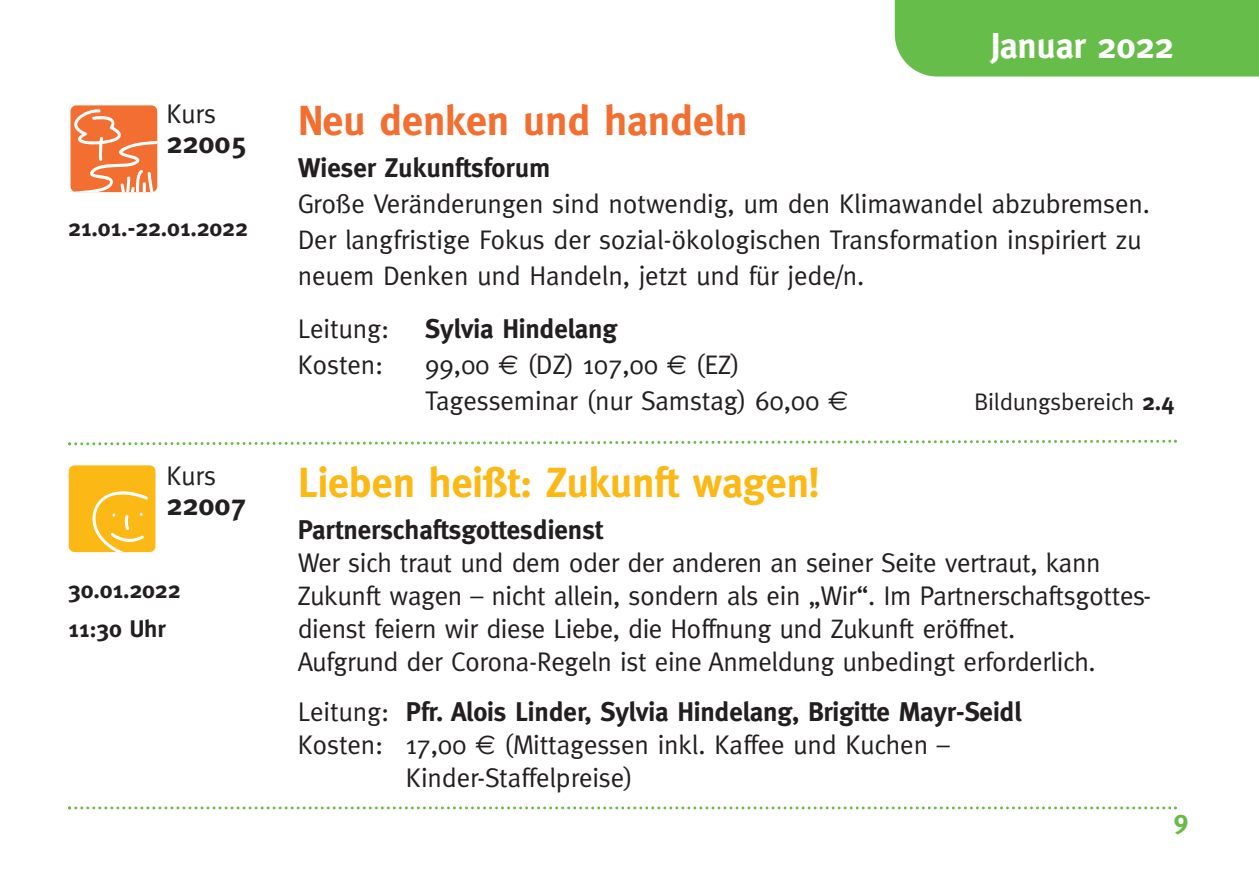
<style>
.page{position:relative;width:1259px;height:893px;background:#fff}
.page>*{position:absolute;margin:0;border:0;box-sizing:border-box;transform-origin:0 0}
.t1{font:700 42px "Meta";letter-spacing:-.005em;color:#fcb814}
.t2{font:700 42px "Meta";letter-spacing:-.005em;color:#f36e31}
.t3{font:700 36px "Meta";letter-spacing:-.005em;color:#fff}
.t4{font:700 30px "Meta";letter-spacing:-.005em;color:#231f20}
.t5{font:27px/36px "Meta";letter-spacing:-.01em;color:#231f20}
.t6{font:700 27px "Meta";letter-spacing:-.005em;color:#231f20}
.t7{font:700 27px "Meta";color:#68bc45}
.t8{font:700 24px/38.4px "Meta";letter-spacing:-.005em;color:#231f20}
.t9{font:24px "Meta";letter-spacing:-.005em;color:#231f20}
.s1{font-family:"Koz Min Pr 6 N";font-weight:500}
.s2{font-family:"Euro Sans"}
.s3{font-weight:700}
.s4{font-weight:400}
</style>
<div class="page">
<div style="left:895px;top:0;width:364px;height:77px;background:#67bd4a"></div>
<div style="left:71px;top:105px;width:86px;height:87px;background:#f36e31;border-radius:6px"></div>
<svg style="left:74px;top:109px;width:83px;height:83px"></svg>
<svg style="left:68px;top:439px;width:1109px;height:7px"></svg>
<svg style="left:68px;top:806px;width:1109px;height:3px"></svg>
<div style="left:69px;top:465px;width:86px;height:87px;background:#fcb814;border-radius:6px"></div>
<svg style="left:92px;top:491px;width:56px;height:61px"></svg>
<p class="t5" style="left:167px;top:96px;width:51px">Kurs</p>
<p class="t4" style="left:167px;top:125px;width:81px">22005</p>
<p class="t8" style="left:68px;top:209px;width:181px">21.01.-22.01.2022</p>
<p class="t5" style="left:167px;top:458px;width:51px">Kurs</p>
<p class="t4" style="left:167px;top:488px;width:81px">22007</p>
<p class="t8" style="left:68px;top:571px;width:114px">30.01.2022<br>11:30 Uhr</p>
<h2 class="t3" style="left:990px;top:25px;width:185px">Januar 2022</h2>
<h1 class="t2" style="left:298px;top:96px;width:451px">Neu denken und handeln</h1>
<p class="t6" style="left:298px;top:152px;width:254px">Wieser Zukunftsforum</p>
<p class="t5" style="left:298px;top:186px;width:854px">Große Veränderungen sind notwendig, um den Klimawandel abzubremsen.<br>Der langfristige Fokus der sozial-ökologischen Transformation inspiriert zu neuem Denken und Handeln, jetzt und fu<span class="s1">̈</span>r jede/n.</p>
<p class="t5" style="left:298px;top:311px;width:93px">Leitung:</p>
<p class="t6" style="left:425px;top:313px;width:193px">Sylvia Hindelang</p>
<p class="t5" style="left:298px;top:347px;width:87px">Kosten:</p>
<p class="t5" style="left:425px;top:347px;width:425px">99,00 <span class="s2">€</span> (DZ) 107,00 <span class="s2">€</span> (EZ)<br>Tagesseminar (nur Samstag) 60,00 <span class="s2">€</span></p>
<p class="t9" style="left:974px;top:388px;width:201px">Bildungsbereich <span class="s3">2.4</span></p>
<h1 class="t1" style="left:298px;top:458px;width:523px">Lieben heißt: Zukunft wagen!</h1>
<p class="t6" style="left:298px;top:514px;width:307px">Partnerschaftsgottesdienst</p>
<p class="t5" style="left:298px;top:546px;width:855px;line-height:33px">Wer sich traut und dem oder der anderen an seiner Seite vertraut, kann Zukunft wagen – nicht allein, sondern als ein „Wir“. Im Partnerschaftsgottes&shy;dienst feiern wir diese Liebe, die Hoffnung und Zukunft eröffnet.<br>Aufgrund der Corona-Regeln ist eine Anmeldung unbedingt erforderlich.</p>
<p class="t6" style="left:298px;top:696px;width:725px"><span class="s4">Leitung:</span> Pfr. Alois Linder, Sylvia Hindelang, Brigitte Mayr-Seidl</p>
<p class="t5" style="left:298px;top:727px;width:653px">Kosten: 17,00 <span class="s2">€</span> (Mittagessen inkl. Kaffee und Kuchen –</p>
<p class="t5" style="left:406px;top:760px;width:229px">Kinder-Staffelpreise)</p>
<p class="t7" style="left:1174px;top:804px;width:16px">9</p>
</div>
